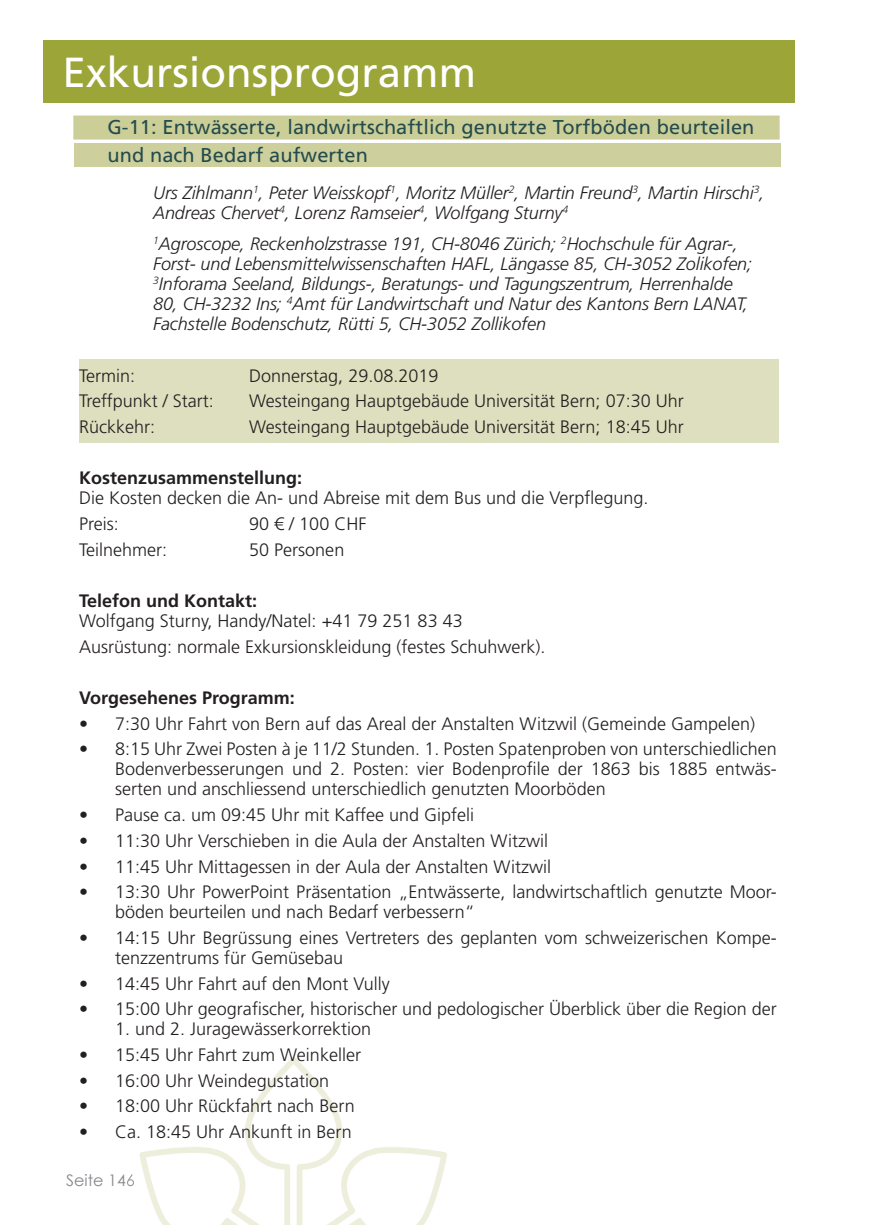
<style>
.page{position:relative;width:874px;height:1225px;background:#fff}
.page>*{position:absolute;margin:0;border:0;box-sizing:border-box;transform-origin:0 0}
.t1{font:42px "Frutiger LT";color:#fff}
.t2{font:20px/28px "Frutiger LT";letter-spacing:.005em;color:#244c4d}
.t3{font:300 18px/20px "Frutiger LT";color:#231f20}
.t4{font:italic 300 18px/20px "Frutiger LT";letter-spacing:-.005em;color:#231f20}
.t5{font:700 18px "Frutiger LT";color:#231f20}
.t6{font:16px "Century Gothic";color:#87898c}
</style>
<div class="page">
<div style="left:74px;top:143px;width:706px;height:24px;background:#cdcf9c"></div>
<div style="left:43px;top:40px;width:751px;height:62px;background:#9ba538"></div>
<img style="left:129px;top:1057px;width:318px;height:168px">
<svg style="left:125px;top:1174px;width:9px;height:12px"></svg>
<div style="left:79px;top:359px;width:698px;height:83px;background:#dedfbe"></div>
<div style="left:73px;top:116px;width:706px;height:24px;background:#ccce98"></div>
<h1 class="t1" style="left:63px;top:47px;width:415px">Exkursionsprogramm</h1>
<p class="t2" style="left:107px;top:113px;width:648px">G-11: Entwässerte, landwirtschaftlich genutzte Torfböden beurteilen und nach Bedarf aufwerten</p>
<p class="t4" style="left:153px;top:183px;width:612px">Urs Zihlmann<sup>1</sup>, Peter Weisskopf<sup>1</sup>, Moritz Müller<sup>2</sup>, Martin Freund<sup>3</sup>, Martin Hirschi<sup>3</sup>,<br>Andreas Chervet<sup>4</sup>, Lorenz Ramseier<sup>4</sup>, Wolfgang Sturny<sup>4</sup></p>
<p class="t4" style="left:153px;top:234px;width:600px"><sup>1</sup>Agroscope, Reckenholzstrasse 191, CH-8046 Zürich; <sup>2</sup>Hochschule für Agrar-, Forst- und Lebensmittelwissenschaften HAFL, Längasse 85, CH-3052 Zolikofen; <sup>3</sup>Inforama Seeland, Bildungs-, Beratungs- und Tagungszentrum, Herrenhalde 80, CH-3232 Ins; <sup>4</sup>Amt für Landwirtschaft und Natur des Kantons Bern LANAT, Fachstelle Bodenschutz, Rütti 5, CH-3052 Zollikofen</p>
<p class="t3" style="left:79px;top:366px;width:58px">Termin:</p>
<p class="t3" style="left:249px;top:366px;width:191px">Donnerstag, 29.08.2019</p>
<p class="t3" style="left:79px;top:391px;width:136px">Treffpunkt / Start:</p>
<p class="t3" style="left:249px;top:391px;width:436px">Westeingang Hauptgebäude Universität Bern; 07:30 Uhr</p>
<p class="t3" style="left:79px;top:417px;width:78px">Rückkehr:</p>
<p class="t3" style="left:249px;top:417px;width:436px">Westeingang Hauptgebäude Universität Bern; 18:45 Uhr</p>
<p class="t5" style="left:79px;top:467px;width:225px">Kostenzusammenstellung:</p>
<p class="t3" style="left:79px;top:485px;width:570px;line-height:25.6px">Die Kosten decken die An- und Abreise mit dem Bus und die Verpflegung.<br>Preis:</p>
<p class="t3" style="left:249px;top:514px;width:119px">90 € / 100 CHF</p>
<p class="t3" style="left:79px;top:540px;width:90px">Teilnehmer:</p>
<p class="t3" style="left:249px;top:540px;width:97px">50 Personen</p>
<p class="t5" style="left:79px;top:590px;width:180px">Telefon und Kontakt:</p>
<p class="t3" style="left:79px;top:608px;width:468px;line-height:25.6px">Wolfgang Sturny, Handy/Natel: +41 79 251 83 43<br>Ausrüstung: normale Exkursionskleidung (festes Schuhwerk).</p>
<p class="t5" style="left:79px;top:687px;width:217px">Vorgesehenes Programm:</p>
<p class="t3" style="left:79px;top:714px;width:677px">• 7:30 Uhr Fahrt von Bern auf das Areal der Anstalten Witzwil (Gemeinde Gampelen)</p>
<p class="t3" style="left:115px;top:739px;width:663px;text-align:justify;text-indent:-36px">• 8:15 Uhr Zwei Posten à je 11/2 Stunden. 1. Posten Spatenproben von unterschiedlichen Bodenverbesserungen und 2. Posten: vier Bodenprofile der 1863 bis 1885 entwäs&shy;serten und anschliessend unterschiedlich genutzten Moorböden</p>
<p class="t3" style="left:79px;top:805px;width:396px">• Pause ca. um 09:45 Uhr mit Kaffee und Gipfeli</p>
<p class="t3" style="left:79px;top:831px;width:470px">• 11:30 Uhr Verschieben in die Aula der Anstalten Witzwil</p>
<p class="t3" style="left:79px;top:856px;width:473px">• 11:45 Uhr Mittagessen in der Aula der Anstalten Witzwil</p>
<p class="t3" style="left:115px;top:882px;width:663px;text-indent:-36px">• 13:30 Uhr PowerPoint Präsentation „Entwässerte, landwirtschaftlich genutzte Moor&shy;böden beurteilen und nach Bedarf verbessern“</p>
<p class="t3" style="left:115px;top:928px;width:663px;text-indent:-36px">• 14:15 Uhr Begrüssung eines Vertreters des geplanten vom schweizerischen Kompe&shy;tenzzentrums für Gemüsebau</p>
<p class="t3" style="left:79px;top:973px;width:312px">• 14:45 Uhr Fahrt auf den Mont Vully</p>
<p class="t3" style="left:79px;top:999px;width:699px">• 15:00 Uhr geografischer, historischer und pedologischer Überblick über die Region der</p>
<p class="t3" style="left:115px;top:1019px;width:257px">1. und 2. Juragewässerkorrektion</p>
<p class="t3" style="left:79px;top:1045px;width:283px">• 15:45 Uhr Fahrt zum Weinkeller</p>
<p class="t3" style="left:79px;top:1070px;width:251px">• 16:00 Uhr Weindegustation</p>
<p class="t3" style="left:79px;top:1096px;width:277px">• 18:00 Uhr Rückfahrt nach Bern</p>
<p class="t3" style="left:79px;top:1122px;width:274px">• Ca. 18:45 Uhr Ankunft in Bern</p>
<p class="t6" style="left:66px;top:1170px;width:70px">Seite 146</p>
</div>
